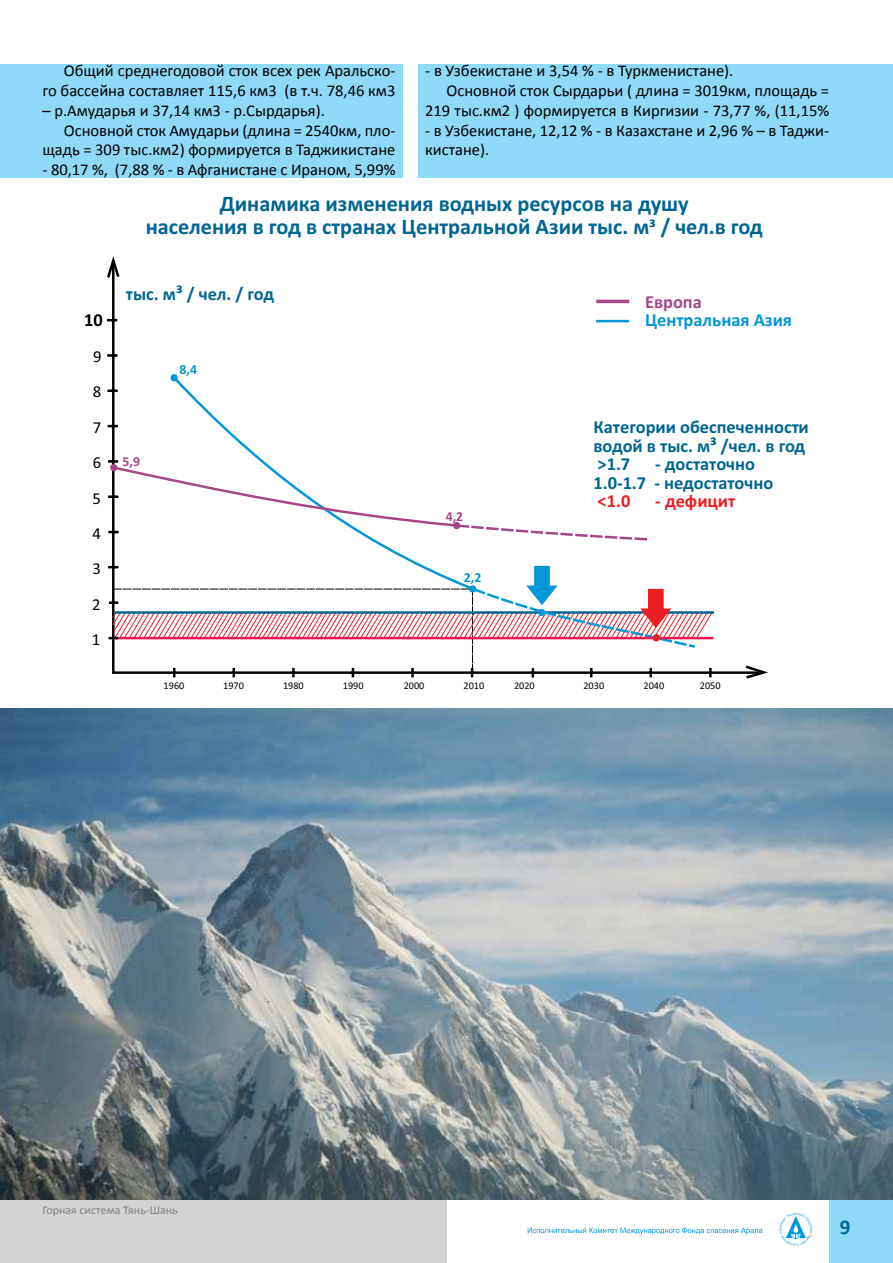
<style>
.page{position:relative;width:893px;height:1263px;background:#fff}
.page>*{position:absolute;margin:0;border:0;box-sizing:border-box;transform-origin:0 0}
.t1{font:700 22.35px/22.4px "Calibri";color:#006593;text-align:center}
.t2{font:700 21px "Calibri";color:#006593}
.t3{font:700 18.45px/18.5px "Calibri";color:#006593}
.t4{font:700 18.45px "Calibri";color:#0096d7}
.t5{font:700 18.45px "Calibri";color:#ed1d24}
.t6{font:700 18.45px "Calibri";color:#a54686}
.t7{font:700 18.45px "Calibri";color:#000}
.t8{font:16.65px "Calibri";color:#000}
.t9{font:16.5px/19.8px "Calibri";color:#000;text-align:right}
.t10{font:700 13.8px "Calibri";color:#a54686}
.t11{font:700 13.8px "Calibri";color:#0096d7}
.t12{font:12px "Calibri";color:#808285}
.t13{font:10.2px "Calibri";color:#000}
.s1{font-size:19.8px}
</style>
<div class="page">
<div style="left:829px;top:1199px;width:64px;height:64px;background:#8ed8f8"></div>
<svg style="left:528px;top:1227px;width:234px;height:7px"></svg>
<svg style="left:779px;top:1212px;width:34px;height:34px"></svg>
<div style="left:418px;top:64px;width:475px;height:114px;background:#8ed8f8"></div>
<div style="left:0;top:64px;width:403px;height:114px;background:#8ed8f8"></div>
<div style="left:0;top:1199px;width:446px;height:64px;background:#d1d3d4"></div>
<img style="left:0;top:708px;width:893px;height:491px">
<svg style="left:106px;top:256px;width:662px;height:423px"></svg>
<svg style="left:171px;top:374px;width:304px;height:192px"></svg>
<svg style="left:110px;top:460px;width:541px;height:82px"></svg>
<div style="left:453px;top:522px;width:7px;height:7px;background:#a54686;border-radius:50%"></div>
<div style="left:110px;top:464px;width:7px;height:7px;background:#a54686;border-radius:50%"></div>
<div style="left:171px;top:374px;width:7px;height:7px;background:#0096d7;border-radius:50%"></div>
<hr style="left:115px;top:611px;width:599px;height:3px;background:#006593">
<svg style="left:109px;top:566px;width:604px;height:109px"></svg>
<div style="left:653px;top:634px;width:7px;height:7px;background:#ed1d24;border-radius:50%"></div>
<p class="t9" style="left:43px;top:61px;width:354px">Общий среднегодовой сток всех рек Аральско-<br>го бассейна составляет 115,6 км3 (в т.ч. 78,46 км3</p>
<p class="t9" style="left:43px;top:100px;width:284px">– р.Амударья и 37,14 км3 - р.Сырдарья).</p>
<p class="t9" style="left:64px;top:120px;width:333px">Основной сток Амударьи (длина = 2540км, пло-</p>
<p class="t9" style="left:43px;top:140px;width:354px">щадь = 309 тыс.км2) формируется в Таджикистане</p>
<p class="t9" style="left:43px;top:160px;width:354px">- 80,17 %, (7,88 % - в Афганистане с Ираном, 5,99%</p>
<p class="t9" style="left:425px;top:61px;width:310px">- в Узбекистане и 3,54 % - в Туркменистане).</p>
<p class="t9" style="left:446px;top:81px;width:384px">Основной сток Сырдарьи ( длина = 3019км, площадь =</p>
<p class="t9" style="left:425px;top:100px;width:405px">219 тыс.км2 ) формируется в Киргизии - 73,77 %, (11,15%</p>
<p class="t9" style="left:425px;top:120px;width:405px;text-align:left">- в Узбекистане, 12,12 % - в Казахстане и 2,96 % – в Таджи&shy;кистане).</p>
<p class="t7" style="left:84px;top:308px;width:20px">10</p>
<p class="t8" style="left:93px;top:345px;width:10px">9</p>
<p class="t8" style="left:93px;top:381px;width:10px">8</p>
<p class="t8" style="left:93px;top:416px;width:10px">7</p>
<p class="t8" style="left:93px;top:452px;width:10px">6</p>
<p class="t8" style="left:93px;top:488px;width:10px">5</p>
<p class="t8" style="left:92px;top:523px;width:10px">4</p>
<p class="t8" style="left:93px;top:558px;width:10px">3</p>
<p class="t8" style="left:92px;top:594px;width:10px">2</p>
<p class="t8" style="left:92px;top:629px;width:10px">1</p>
<h1 class="t1" style="left:146px;top:193px;width:619px">Динамика изменения водных ресурсов на душу<br>населения в год в странах Центральной Азии тыс. м<span class="s1">³</span> / чел.в год</h1>
<p class="t3" style="left:126px;top:284px;width:150px">тыс. м<span class="s1">³</span> / чел. / год</p>
<p class="t10" style="left:123px;top:453px;width:19px">5,9</p>
<p class="t11" style="left:180px;top:361px;width:19px">8,4</p>
<p class="t10" style="left:446px;top:508px;width:19px">4,2</p>
<p class="t11" style="left:464px;top:569px;width:19px">2,2</p>
<p class="t6" style="left:645px;top:290px;width:58px">Европа</p>
<p class="t4" style="left:645px;top:309px;width:148px">Центральная Азия</p>
<p class="t3" style="left:593px;top:418px;width:217px">Категории обеспеченности водой в тыс. м<span class="s1">³</span> /чел. в год &gt;1.7</p>
<p class="t3" style="left:593px;top:455px;width:181px;text-indent:62px">- достаточно<br>1.0-1.7 - недостаточно</p>
<p class="t5" style="left:598px;top:489px;width:34px">&lt;1.0</p>
<p class="t5" style="left:655px;top:489px;width:82px">- дефицит</p>
<p class="t13" style="left:164px;top:679px;width:22px">1960</p>
<p class="t13" style="left:223px;top:679px;width:22px">1970</p>
<p class="t13" style="left:283px;top:679px;width:22px">1980</p>
<p class="t13" style="left:343px;top:679px;width:22px">1990</p>
<p class="t13" style="left:404px;top:679px;width:22px">2000</p>
<p class="t13" style="left:463px;top:679px;width:22px">2010</p>
<p class="t13" style="left:514px;top:679px;width:22px">2020</p>
<p class="t13" style="left:583px;top:679px;width:22px">2030</p>
<p class="t13" style="left:643px;top:679px;width:22px">2040</p>
<p class="t13" style="left:700px;top:679px;width:22px">2050</p>
<p class="t12" style="left:43px;top:1203px;width:137px">Горная система Тянь-Шань</p>
<p class="t2" style="left:840px;top:1214px;width:12px">9</p>
</div>
